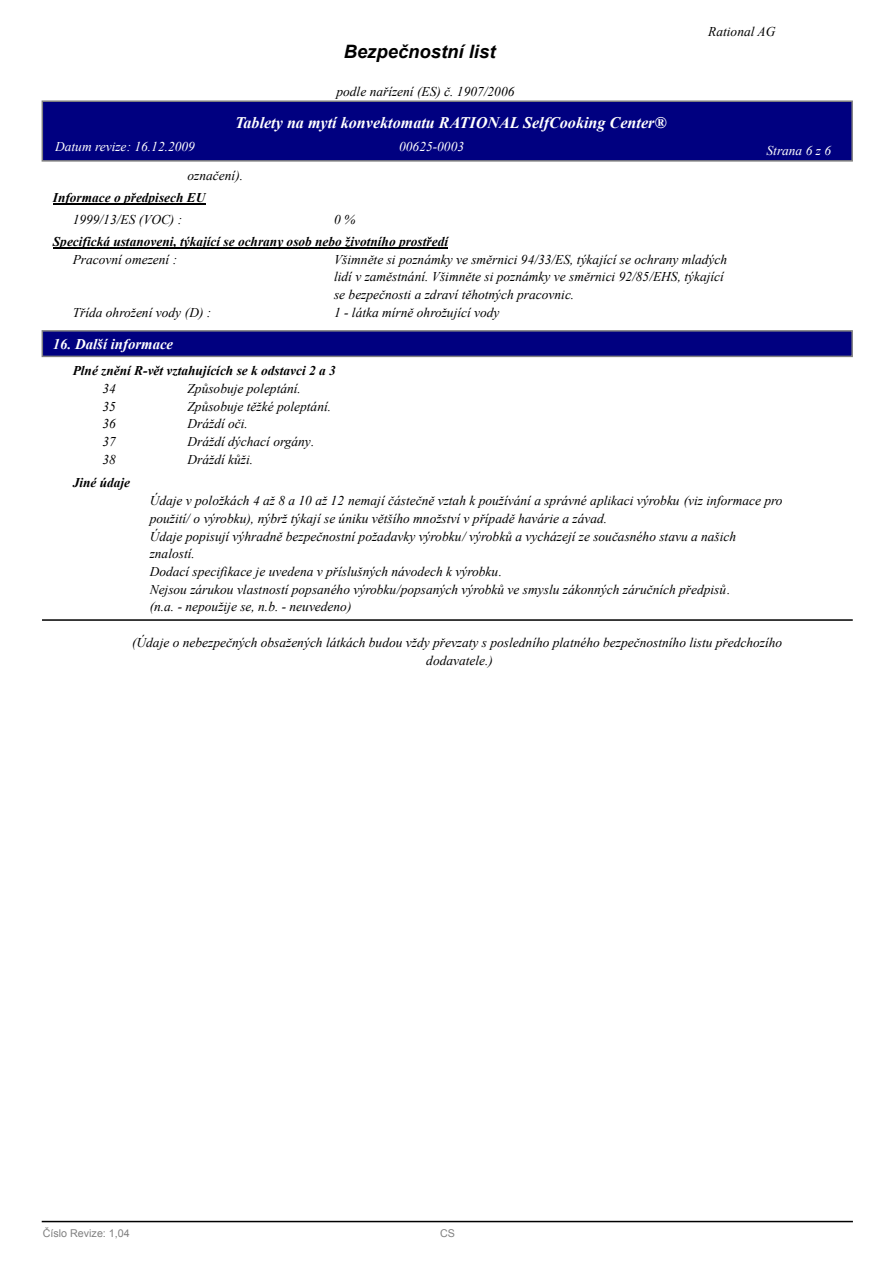
<style>
.page{position:relative;width:893px;height:1262px;background:#fff}
.page>*{position:absolute;margin:0;border:0;box-sizing:border-box;transform-origin:0 0}
.t1{font:italic 700 18.45px "Arial";color:#000}
.t2{font:italic 16.2px "Times New Roman Bold";color:#fff}
.t3{font:italic 14.85px "Times New Roman Bold";color:#fff}
.t4{font:13.35px/17.7px "Times New Roman Italic";color:#000}
.t5{font:italic 13.35px "Times New Roman Bold";color:#000}
.t6{font:13.35px "Times New Roman Italic";color:#fff}
.t7{font:10.8px "Arial";color:#808080}
</style>
<div class="page">
<div style="left:42px;top:100px;width:810px;height:62px;background:#000080;border:2px solid #808080"></div>
<div style="left:42px;top:330px;width:810px;height:27px;background:#000080;border:2px solid #808080"></div>
<hr style="left:43px;top:619px;width:809px;height:2px;background:#000">
<hr style="left:42px;top:1220px;width:810px;height:2px;background:#000">
<hr style="left:53px;top:204px;width:152px;height:1px;background:#000">
<hr style="left:53px;top:247px;width:395px;height:2px;background:#000">
<h1 class="t1" style="left:344px;top:42px;width:153px">Bezpečnostní list</h1>
<p class="t4" style="left:336px;top:82px;width:179px">podle nařízení (ES) č. 1907/2006</p>
<p class="t2" style="left:235px;top:113px;width:433px">Tablety na mytí konvektomatu RATIONAL SelfCooking Center®</p>
<p class="t4" style="left:708px;top:22px;width:69px">Rational AG</p>
<p class="t6" style="left:55px;top:140px;width:141px">Datum revize: 16.12.2009</p>
<p class="t6" style="left:399px;top:139px;width:66px">00625-0003</p>
<p class="t4" style="left:188px;top:166px;width:57px">označení).</p>
<p class="t5" style="left:53px;top:190px;width:154px">Informace o předpisech EU</p>
<p class="t4" style="left:73px;top:210px;width:111px">1999/13/ES (VOC) :</p>
<p class="t4" style="left:334px;top:210px;width:23px">0 %</p>
<p class="t5" style="left:53px;top:234px;width:396px">Specifická ustanoveni, týkající se ochrany osob nebo životního prostředí</p>
<p class="t4" style="left:334px;top:250px;width:394px">Všimněte si poznámky ve směrnici 94/33/ES, týkající se ochrany mladých lidí v zaměstnání. Všimněte si poznámky ve směrnici 92/85/EHS, týkající se bezpečnosti a zdraví těhotných pracovnic.</p>
<p class="t4" style="left:73px;top:250px;width:106px">Pracovní omezení :</p>
<p class="t6" style="left:766px;top:143px;width:66px">Strana 6 z 6</p>
<p class="t4" style="left:73px;top:303px;width:140px">Třída ohrožení vody (D) :</p>
<p class="t4" style="left:334px;top:304px;width:167px">1 - látka mírně ohrožující vody</p>
<p class="t3" style="left:53px;top:336px;width:122px">16. Další informace</p>
<p class="t5" style="left:73px;top:363px;width:264px">Plné znění R-vět vztahujících se k odstavci 2 a 3</p>
<p class="t4" style="left:102px;top:379px;width:15px">34</p>
<p class="t4" style="left:187px;top:379px;width:115px">Způsobuje poleptání.</p>
<p class="t4" style="left:102px;top:397px;width:15px">35</p>
<p class="t4" style="left:187px;top:397px;width:145px">Způsobuje těžké poleptání.</p>
<p class="t4" style="left:102px;top:415px;width:15px">36</p>
<p class="t4" style="left:187px;top:415px;width:62px">Dráždí oči.</p>
<p class="t4" style="left:102px;top:433px;width:15px">37</p>
<p class="t4" style="left:187px;top:433px;width:128px">Dráždí dýchací orgány.</p>
<p class="t4" style="left:102px;top:450px;width:15px">38</p>
<p class="t4" style="left:187px;top:450px;width:67px">Dráždí kůži.</p>
<p class="t4" style="left:150px;top:492px;width:634px">Údaje v položkách 4 až 8 a 10 až 12 nemají částečně vztah k používání a správné aplikaci výrobku (viz informace pro použití/ o výrobku), nýbrž týkají se úniku většího množství v případě havárie a závad.<br>Údaje popisují výhradně bezpečnostní požadavky výrobku/ výrobků a vycházejí ze současného stavu a našich znalostí.<br>Dodací specifikace je uvedena v příslušných návodech k výrobku.<br>Nejsou zárukou vlastností popsaného výrobku/popsaných výrobků ve smyslu zákonných záručních předpisů.<br>(n.a. - nepoužije se, n.b. - neuvedeno)</p>
<p class="t5" style="left:73px;top:475px;width:59px">Jiné údaje</p>
<p class="t4" style="left:132px;top:634px;width:651px;text-align:center">(Údaje o nebezpečných obsažených látkách budou vždy převzaty s posledního platného bezpečnostního listu předchozího dodavatele.)</p>
<p class="t7" style="left:43px;top:1226px;width:89px">Číslo Revize: 1,04</p>
<p class="t7" style="left:440px;top:1226px;width:16px">CS</p>
</div>
